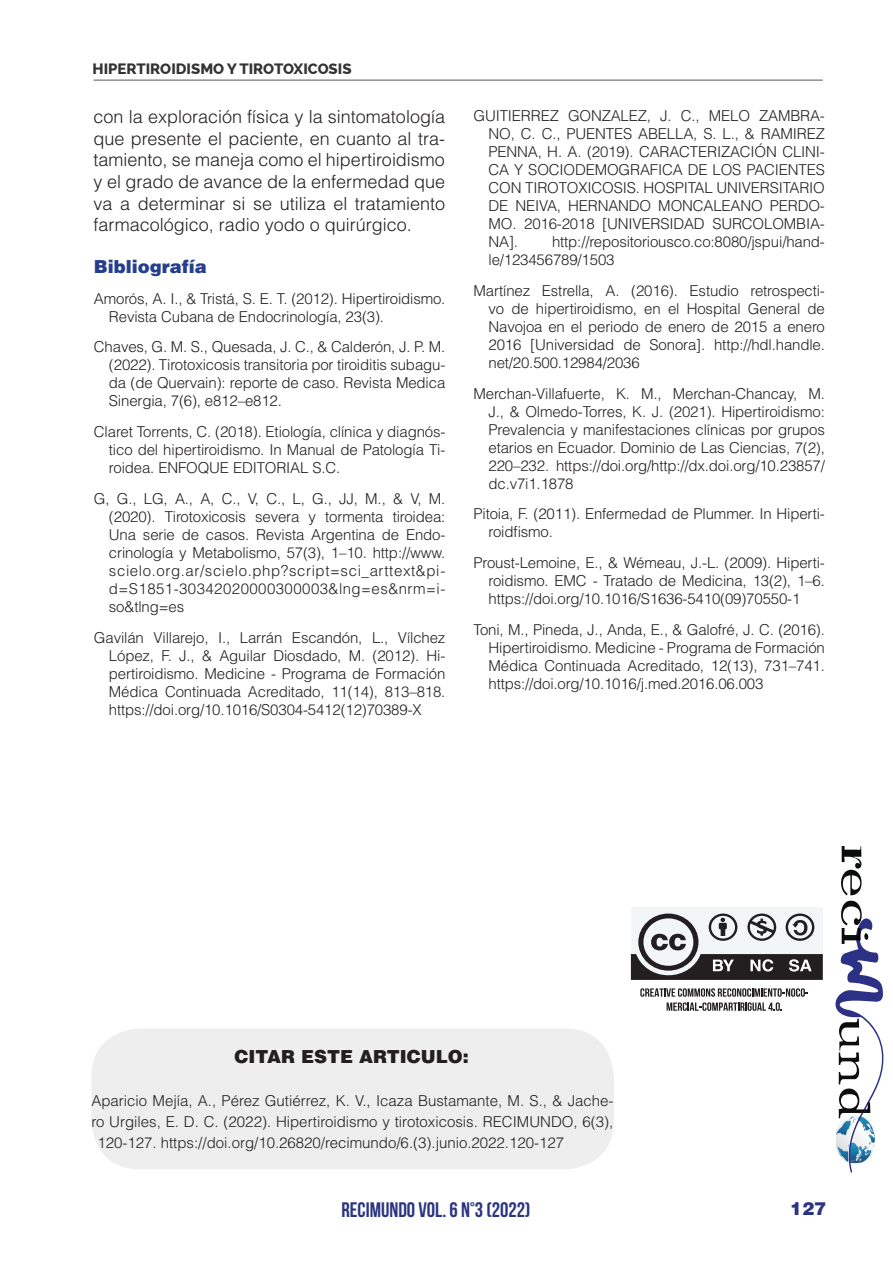
<style>
.page{position:relative;width:893px;height:1263px;background:#fff}
.page>*{position:absolute;margin:0;border:0;box-sizing:border-box;transform-origin:0 0}
.t1{font:700 21px "Bebas Neue";color:#2b3481}
.t2{font:300 18px/21.6px "Helvetica LT Std";color:#231f20;text-align:justify}
.t3{font:900 18px "Helvetica LT Std";color:#231f20}
.t4{font:900 18px "Helvetica LT Std";color:#253f8e}
.t5{font:900 18px "Helvetica LT Std";color:#2b3481}
.t6{font:300 15px/18px "Helvetica LT Std";letter-spacing:-.01em;color:#231f20;text-align:justify}
.t7{font:800 15px "Raleway";color:#333}
</style>
<div class="page">
<hr style="left:94px;top:80px;width:729px;height:1px;background:#545557">
<svg style="left:841px;top:846px;width:20px;height:49px"></svg>
<svg style="left:835px;top:901px;width:49px;height:272px"></svg>
<svg style="left:640px;top:988px;width:168px;height:23px"></svg>
<div style="left:631px;top:907px;width:192px;height:73px;background:#f3f6f7"></div>
<svg style="left:631px;top:913px;width:192px;height:67px"></svg>
<div style="left:91px;top:1028px;width:523px;height:141px;background:#edeeed;border-radius:49px"></div>
<p class="t7" style="left:92px;top:61px;width:261px">HIPERTIROIDISMO Y TIROTOXICOSIS</p>
<p class="t2" style="left:94px;top:106px;width:353px">con la exploración física y la sintomatología que presente el paciente, en cuanto al tra&shy;tamiento, se maneja como el hipertiroidismo y el grado de avance de la enfermedad que va a determinar si se utiliza el tratamiento farmacológico, radio yodo o quirúrgico.</p>
<p class="t4" style="left:94px;top:255px;width:115px">Bibliografía</p>
<p class="t6" style="left:109px;top:289px;width:338px;text-indent:-15px">Amorós, A. I., &amp; Tristá, S. E. T. (2012). Hipertiroidismo.<br>Revista Cubana de Endocrinología, 23(3).</p>
<p class="t6" style="left:109px;top:338px;width:338px;text-indent:-15px">Chaves, G. M. S., Quesada, J. C., &amp; Calderón, J. P. M. (2022). Tirotoxicosis transitoria por tiroiditis subagu&shy;da (de Quervain): reporte de caso. Revista Medica Sinergia, 7(6), e812–e812.</p>
<p class="t6" style="left:109px;top:423px;width:338px;text-indent:-15px">Claret Torrents, C. (2018). Etiología, clínica y diagnós&shy;tico del hipertiroidismo. In Manual de Patología Ti&shy;roidea. ENFOQUE EDITORIAL S.C.</p>
<p class="t6" style="left:109px;top:489px;width:338px;text-indent:-15px">G, G., LG, A., A, C., V, C., L, G., JJ, M., &amp; V, M. (2020). Tirotoxicosis severa y tormenta tiroidea:<br>Una serie de casos. Revista Argentina de Endo&shy;crinología y Metabolismo, 57(3), 1–10. http://www. scielo.org.ar/scielo.php?script=sci_arttext&amp;pi&shy;d=S1851-30342020000300003&amp;lng=es&amp;nrm=i&shy;so&amp;tlng=es</p>
<p class="t6" style="left:109px;top:628px;width:338px;text-indent:-15px">Gavilán Villarejo, I., Larrán Escandón, L., Vílchez López, F. J., &amp; Aguilar Diosdado, M. (2012). Hi&shy;pertiroidismo. Medicine - Programa de Formación Médica Continuada Acreditado, 11(14), 813–818. https://doi.org/10.1016/S0304-5412(12)70389-X</p>
<p class="t6" style="left:488px;top:107px;width:338px;text-indent:-15px">GUITIERREZ GONZALEZ, J. C., MELO ZAMBRA-NO, C. C., PUENTES ABELLA, S. L., &amp; RAMIREZ PENNA, H. A. (2019). CARACTERIZACIÓN CLINI-CA Y SOCIODEMOGRAFICA DE LOS PACIENTES CON TIROTOXICOSIS. HOSPITAL UNIVERSITARIO DE NEIVA, HERNANDO MONCALEANO PERDO-MO. 2016-2018 [UNIVERSIDAD SURCOLOMBIA-NA].</p>
<p class="t6" style="left:488px;top:233px;width:338px;text-indent:64px">http://repositoriousco.co:8080/jspui/hand&shy;le/123456789/1503</p>
<p class="t6" style="left:488px;top:281px;width:338px;text-indent:-15px">Martínez Estrella, A. (2016). Estudio retrospecti&shy;vo de hipertiroidismo, en el Hospital General de Navojoa en el periodo de enero de 2015 a enero 2016 [Universidad de Sonora]. http://hdl.handle. net/20.500.12984/2036</p>
<p class="t6" style="left:488px;top:384px;width:338px;text-indent:-15px">Merchan-Villafuerte, K. M., Merchan-Chancay, M.<br>J., &amp; Olmedo-Torres, K. J. (2021). Hipertiroidismo:<br>Prevalencia y manifestaciones clínicas por grupos etarios en Ecuador. Dominio de Las Ciencias, 7(2), 220–232. https://doi.org/http://dx.doi.org/10.23857/ dc.v7i1.1878</p>
<p class="t6" style="left:488px;top:505px;width:338px;text-indent:-15px">Pitoia, F. (2011). Enfermedad de Plummer. In Hiperti&shy;roidfismo.</p>
<p class="t6" style="left:488px;top:554px;width:338px;text-indent:-15px">Proust-Lemoine, E., &amp; Wémeau, J.-L. (2009). Hiperti&shy;roidismo. EMC - Tratado de Medicina, 13(2), 1–6. https://doi.org/10.1016/S1636-5410(09)70550-1</p>
<p class="t6" style="left:488px;top:620px;width:338px;text-indent:-15px">Toni, M., Pineda, J., Anda, E., &amp; Galofré, J. C. (2016).<br>Hipertiroidismo. Medicine - Programa de Formación Médica Continuada Acreditado, 12(13), 731–741. https://doi.org/10.1016/j.med.2016.06.003</p>
<p class="t3" style="left:235px;top:1045px;width:236px">CITAR ESTE ARTICULO:</p>
<p class="t6" style="left:91px;top:1091px;width:524px">Aparicio Mejía, A., Pérez Gutiérrez, K. V., Icaza Bustamante, M. S., &amp; Jache-</p>
<p class="t6" style="left:91px;top:1112px;width:523px">ro Urgiles, E. D. C. (2022). Hipertiroidismo y tirotoxicosis. RECIMUNDO, 6(3),</p>
<p class="t6" style="left:97px;top:1133px;width:468px">120-127. https://doi.org/10.26820/recimundo/6.(3).junio.2022.120-127</p>
<h1 class="t1" style="left:341px;top:1198px;width:190px">RECIMUNDO VOL. 6 N°3 (2022)</h1>
<p class="t5" style="left:790px;top:1197px;width:38px">127</p>
</div>
